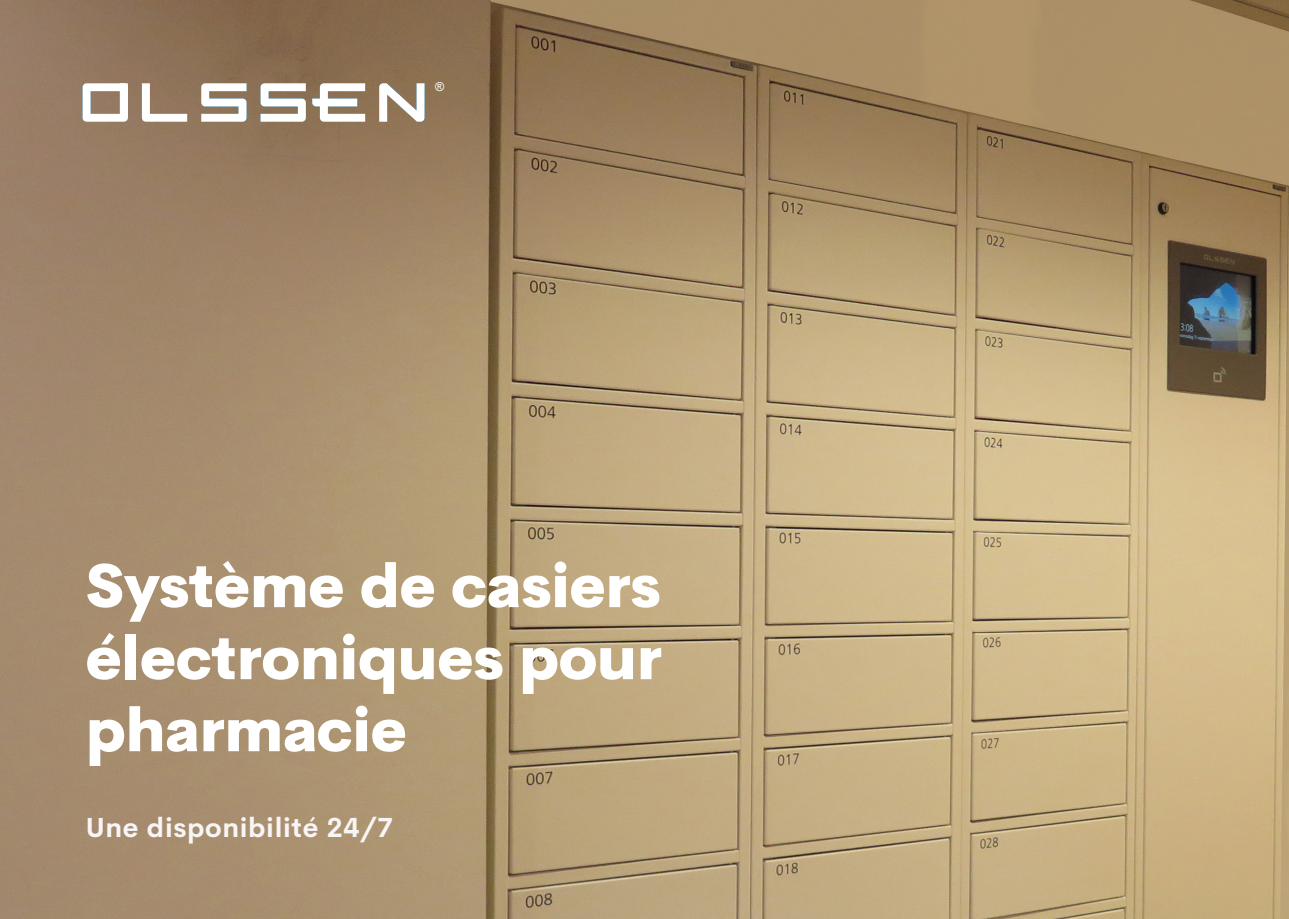
<style>
.page{position:relative;width:1289px;height:919px;background:#fff}
.page>*{position:absolute;margin:0;border:0;box-sizing:border-box;transform-origin:0 0}
.Cover_Subtitle{font:800 60px/72px "Cerebri Sans";color:#fff;text-align:justify}
.Title_-_20pt{font:700 27px "Cerebri Sans";letter-spacing:.025em;color:#f8f5f6}
.t1{font:12.15px "Arial";color:#fff}
</style>
<div class="page">
<img style="left:0;top:0;width:1288px;height:918px">
<svg style="left:142px;top:83px;width:45px;height:38px"></svg>
<svg style="left:83px;top:83px;width:45px;height:38px"></svg>
<svg style="left:201px;top:83px;width:45px;height:38px"></svg>
<svg style="left:260px;top:83px;width:46px;height:38px"></svg>
<svg style="left:312px;top:83px;width:53px;height:38px"></svg>
<svg style="left:379px;top:83px;width:45px;height:38px"></svg>
<p class="t1" style="left:435px;top:79px;width:11px">®</p>
<p class="Cover_Subtitle" style="left:86px;top:543px;width:577px">Système de casiers électroniques pour pharmacie</p>
<p class="Title_-_20pt" style="left:86px;top:805px;width:309px">Une disponibilité 24/7</p>
</div>
